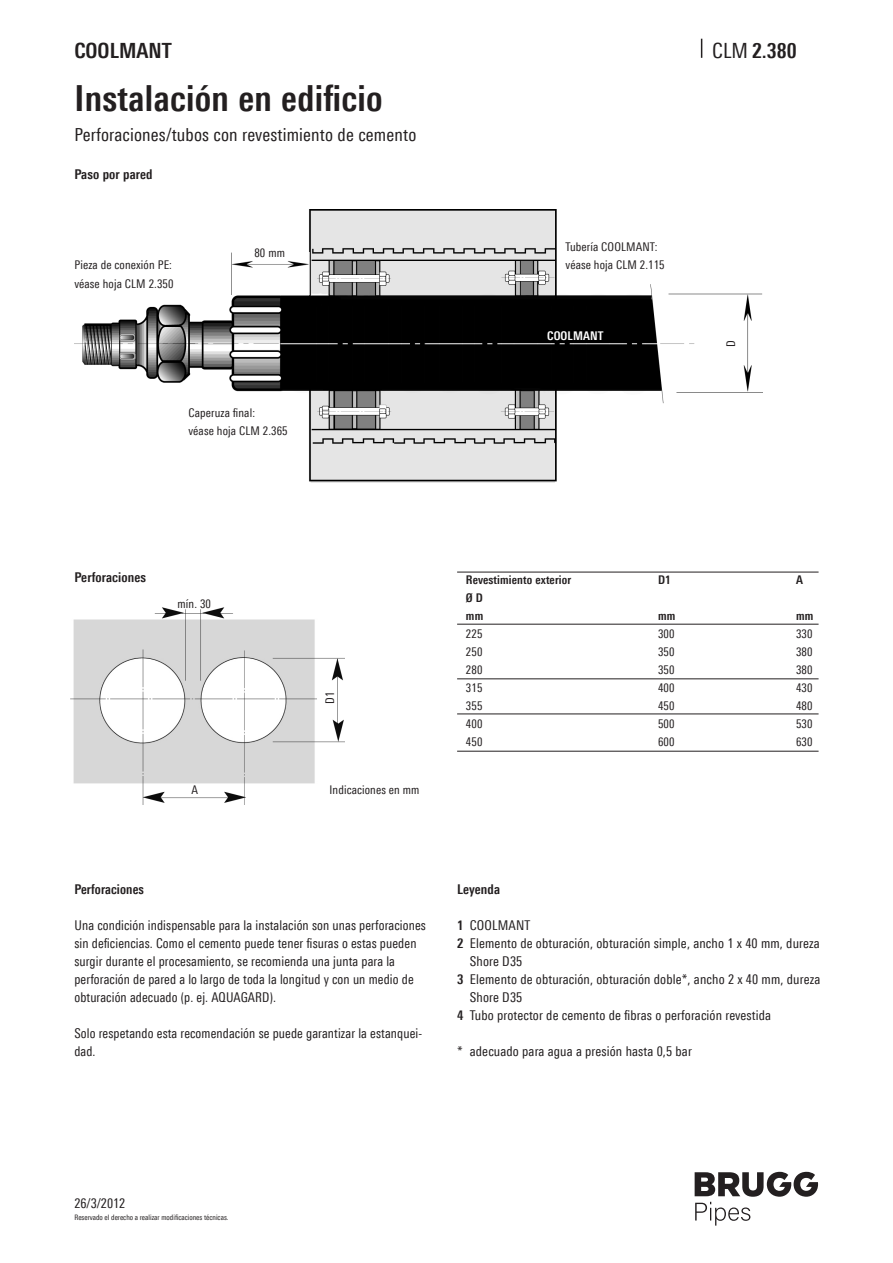
<style>
.page{position:relative;width:893px;height:1263px;background:#fff}
.page>*{position:absolute;margin:0;border:0;box-sizing:border-box;transform-origin:0 0}
.Titel{font:700 36px "Linotype Univers 620 Cn";letter-spacing:.01em;color:#231f20}
.Pagina_Text{font:700 21px "Linotype Univers 620 Cn";color:#231f20}
.Untertitel{font:18px "Linotype Univers 420 Cn";letter-spacing:.01em;color:#231f20}
.Grundtext{font:13.5px/18px "Linotype Univers 420 Cn";letter-spacing:.01em;color:#231f20}
.Grundtext-2{font:700 13.5px "Linotype Univers 620 Cn";letter-spacing:.01em;color:#231f20}
.Grundtext-3{font:12px/18px "Linotype Univers 420 Cn";letter-spacing:.01em;color:#231f20}
.Grundtext-4{font:700 12px "Linotype Univers 620 Cn";letter-spacing:.01em;color:#231f20}
.Grundtext-5{font:700 12px "Linotype Univers 620 Cn";letter-spacing:.01em;color:#fff}
.t1{font:7.5px "Linotype Univers 420 Cn";color:#231f20}
.s1{font-family:"Linotype Univers 420 Cn";font-weight:400}
.s2{font-family:"Linotype Univers 620 Cn";font-weight:700}
</style>
<div class="page">
<svg style="left:701px;top:39px;width:1px;height:19px"></svg>
<svg style="left:695px;top:1172px;width:123px;height:53px"></svg>
<img style="left:74px;top:210px;width:689px;height:272px">
<img style="left:70px;top:607px;width:274px;height:198px">
<hr style="left:457px;top:572px;width:362px;height:1px;background:#231f20">
<hr style="left:457px;top:624px;width:362px;height:1px;background:#231f20">
<hr style="left:457px;top:679px;width:362px;height:1px;background:#231f20">
<hr style="left:457px;top:714px;width:362px;height:1px;background:#231f20">
<hr style="left:457px;top:751px;width:362px;height:1px;background:#231f20">
<img style="left:226px;top:253px;width:83px;height:41px">
<h2 class="Pagina_Text" style="left:74px;top:38px;width:99px">COOLMANT</h2>
<p class="Pagina_Text" style="left:712px;top:38px;width:86px"><span class="s1">CLM</span> 2.380</p>
<p class="Titel" style="left:74px;top:77px;width:310px">Instalación en edificio</p>
<p class="Untertitel" style="left:74px;top:124px;width:343px">Perforaciones/tubos con revestimiento de cemento</p>
<p class="Grundtext-2" style="left:74px;top:166px;width:80px">Paso por pared</p>
<p class="Grundtext-3" style="left:74px;top:256px;width:99px">Pieza de conexión PE:</p>
<p class="Grundtext-3" style="left:74px;top:274px;width:101px">véase hoja CLM 2.350</p>
<p class="Grundtext-3" style="left:254px;top:244px;width:32px">80 mm</p>
<p class="Grundtext-3" style="left:189px;top:404px;width:68px">Caperuza final:</p>
<p class="Grundtext-3" style="left:189px;top:422px;width:101px">véase hoja CLM 2.365</p>
<p class="Grundtext-3" style="left:566px;top:238px;width:101px">Tubería COOLMANT: véase hoja CLM 2.115</p>
<p class="Grundtext-5" style="left:547px;top:328px;width:58px">COOLMANT</p>
<p class="Grundtext-3" style="left:722px;top:347px;width:8px;rotate:-90deg">D</p>
<p class="Grundtext-2" style="left:74px;top:569px;width:73px">Perforaciones</p>
<p class="Grundtext-4" style="left:466px;top:572px;width:107px">Revestimiento exterior</p>
<p class="Grundtext-4" style="left:658px;top:572px;width:14px">D1</p>
<p class="Grundtext-4" style="left:796px;top:572px;width:8px">A</p>
<p class="Grundtext-4" style="left:466px;top:590px;width:18px">Ø D</p>
<p class="Grundtext-4" style="left:466px;top:608px;width:19px">mm</p>
<p class="Grundtext-4" style="left:658px;top:608px;width:19px">mm</p>
<p class="Grundtext-4" style="left:796px;top:608px;width:19px">mm</p>
<p class="Grundtext-3" style="left:466px;top:624px;width:18px">225</p>
<p class="Grundtext-3" style="left:658px;top:624px;width:18px">300</p>
<p class="Grundtext-3" style="left:796px;top:624px;width:18px">330</p>
<p class="Grundtext-3" style="left:466px;top:642px;width:18px">250</p>
<p class="Grundtext-3" style="left:658px;top:642px;width:18px">350</p>
<p class="Grundtext-3" style="left:796px;top:642px;width:18px">380</p>
<p class="Grundtext-3" style="left:466px;top:660px;width:18px">280</p>
<p class="Grundtext-3" style="left:658px;top:660px;width:18px">350</p>
<p class="Grundtext-3" style="left:796px;top:660px;width:18px">380</p>
<p class="Grundtext-3" style="left:466px;top:678px;width:18px">315</p>
<p class="Grundtext-3" style="left:658px;top:678px;width:18px">400</p>
<p class="Grundtext-3" style="left:796px;top:678px;width:18px">430</p>
<p class="Grundtext-3" style="left:466px;top:696px;width:18px">355</p>
<p class="Grundtext-3" style="left:658px;top:696px;width:18px">450</p>
<p class="Grundtext-3" style="left:796px;top:696px;width:18px">480</p>
<p class="Grundtext-3" style="left:466px;top:714px;width:18px">400</p>
<p class="Grundtext-3" style="left:658px;top:714px;width:18px">500</p>
<p class="Grundtext-3" style="left:796px;top:714px;width:18px">530</p>
<p class="Grundtext-3" style="left:466px;top:732px;width:18px">450</p>
<p class="Grundtext-3" style="left:658px;top:732px;width:18px">600</p>
<p class="Grundtext-3" style="left:796px;top:732px;width:18px">630</p>
<p class="Grundtext-3" style="left:178px;top:594px;width:35px">mín. 30</p>
<p class="Grundtext-3" style="left:321px;top:704px;width:14px;rotate:-90deg">D1</p>
<p class="Grundtext-3" style="left:191px;top:781px;width:8px">A</p>
<p class="Grundtext-3" style="left:330px;top:781px;width:91px">Indicaciones en mm</p>
<p class="Grundtext-2" style="left:74px;top:881px;width:71px">Perforaciones</p>
<p class="Grundtext" style="left:74px;top:916px;width:353px">Una condición indispensable para la instalación son unas perforaciones sin deficiencias. Como el cemento puede tener fisuras o estas pueden surgir durante el procesamiento, se recomienda una junta para la perforación de pared a lo largo de toda la longitud y con un medio de obturación adecuado (p. ej. AQUAGARD).</p>
<p class="Grundtext" style="left:74px;top:1024px;width:349px">Solo respetando esta recomendación se puede garantizar la estanquei&shy;dad.</p>
<p class="Grundtext-2" style="left:457px;top:881px;width:45px">Leyenda</p>
<p class="Grundtext" style="left:457px;top:916px;width:75px"><span class="s2">1</span> COOLMANT</p>
<p class="Grundtext" style="left:470px;top:934px;width:351px;text-indent:-13px"><span class="s2">2</span> Elemento de obturación, obturación simple, ancho 1 x 40 mm, dureza<br>Shore D35</p>
<p class="Grundtext" style="left:470px;top:970px;width:352px;text-indent:-13px"><span class="s2">3</span> Elemento de obturación, obturación doble*, ancho 2 x 40 mm, dureza<br>Shore D35</p>
<p class="Grundtext" style="left:457px;top:1006px;width:315px"><span class="s2">4</span> Tubo protector de cemento de fibras o perforación revestida</p>
<p class="Grundtext" style="left:457px;top:1042px;width:236px">* adecuado para agua a presión hasta 0,5 bar</p>
<p class="Grundtext" style="left:74px;top:1194px;width:52px">26/3/2012</p>
<p class="t1" style="left:74px;top:1213px;width:156px">Reservado el derecho a realizar modificaciones técnicas.</p>
</div>
